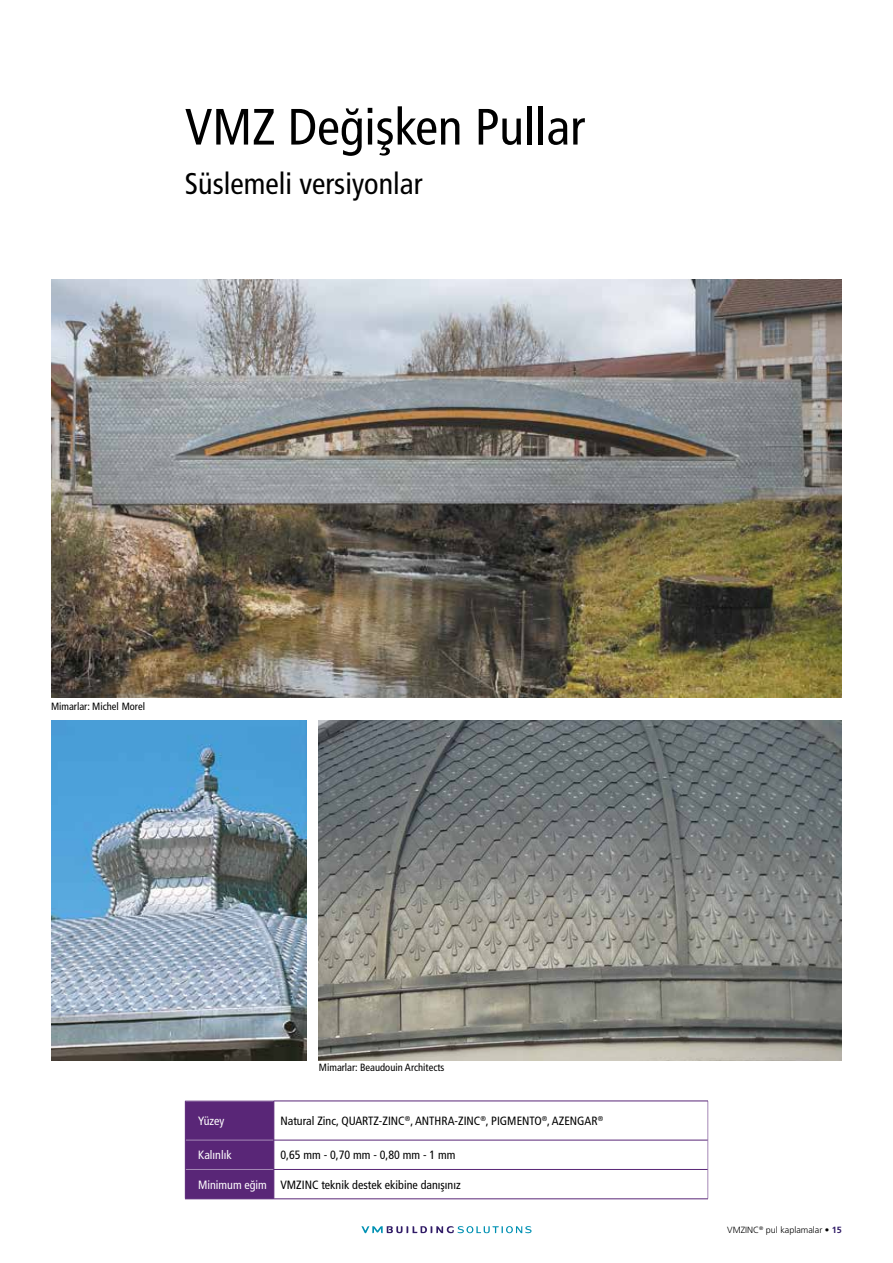
<style>
.page{position:relative;width:893px;height:1263px;background:#fff}
.page>*{position:absolute;margin:0;border:0;box-sizing:border-box;transform-origin:0 0}
.t1{font:condensed 51px "Frutiger LT Pro";color:#000}
.t2{font:condensed 30px "Frutiger LT Pro";color:#000}
.t3{font:condensed 12px "Frutiger LT Pro";color:#000}
.t4{font:condensed 12px "Frutiger LT Pro";color:#fff}
.t5{font:condensed 10.5px "Frutiger LT Pro";color:#000}
.t6{font:300 9px "Frutiger LT Pro";color:#000}
.s1{color:#fff}
.s2{font-weight:700}
.s3{font-weight:700;color:#311c67}
</style>
<div class="page">
<svg style="left:361px;top:1226px;width:171px;height:7px"></svg>
<img style="left:51px;top:720px;width:255px;height:340px">
<img style="left:319px;top:720px;width:522px;height:340px">
<img style="left:51px;top:280px;width:791px;height:417px">
<hr style="left:708px;top:1101px;width:1px;height:39px;background:#a589b6">
<svg style="left:708px;top:1140px;width:1px;height:58px"></svg>
<hr style="left:274px;top:1101px;width:434px;height:1px;background:#592677">
<hr style="left:274px;top:1140px;width:434px;height:1px;background:#592677">
<hr style="left:274px;top:1169px;width:434px;height:1px;background:#592677">
<svg style="left:185px;top:1101px;width:90px;height:98px;background:#5b2878"></svg>
<hr style="left:274px;top:1198px;width:434px;height:1px;background:#592677">
<h1 class="t1" style="left:185px;top:97px;width:402px">VMZ Değişken Pullar</h1>
<h2 class="t2" style="left:185px;top:166px;width:239px">Süslemeli versiyonlar</h2>
<p class="t5" style="left:51px;top:700px;width:95px">Mimarlar: Michel Morel</p>
<p class="t5" style="left:319px;top:1061px;width:127px">Mimarlar: Beaudouin Architects</p>
<p class="t4" style="left:198px;top:1114px;width:28px">Yüzey</p>
<p class="t3" style="left:280px;top:1114px;width:324px">Natural Zinc, QUARTZ-ZINC<sup>®</sup>, ANTHRA-ZINC<sup>®</sup>, PIGMENTO<sup>®</sup>, AZENGAR<sup>®</sup></p>
<p class="t4" style="left:198px;top:1148px;width:35px">Kalınlık</p>
<p class="t3" style="left:280px;top:1148px;width:177px">0,65 mm - 0,70 mm - 0,80 mm - 1 mm</p>
<p class="t3" style="left:198px;top:1177px;width:264px"><span class="s1">Minimum eğim</span> VMZINC teknik destek ekibine danışınız</p>
<p class="t6" style="left:727px;top:1225px;width:116px">VMZINC<sup>®</sup> pul kaplamalar <span class="s2">•</span> <span class="s3">15</span></p>
</div>
